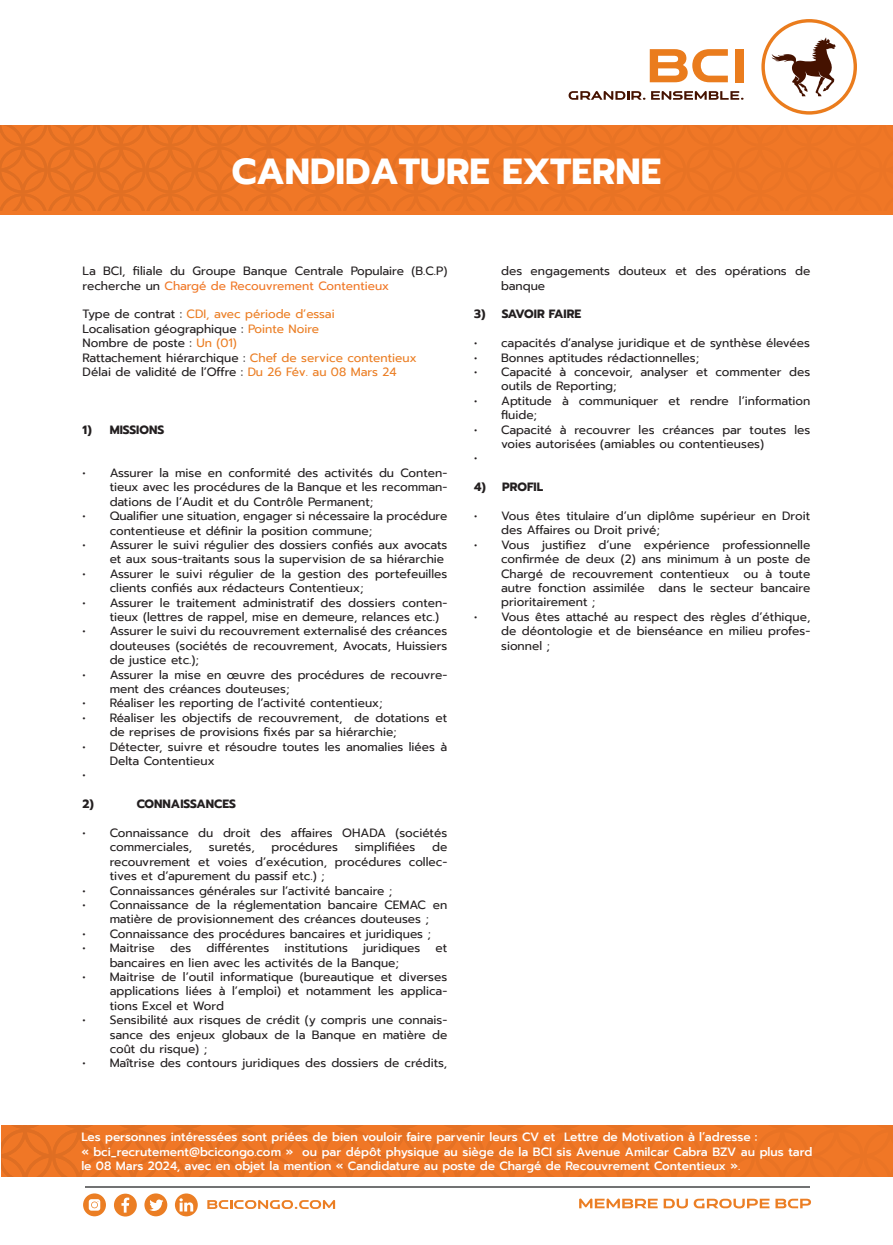
<style>
.page{position:relative;width:893px;height:1245px;background:#fff}
.page>*{position:absolute;margin:0;border:0;box-sizing:border-box;transform-origin:0 0}
.t1{font:700 36.15px "Prompt";color:#fff}
.t2{font:12px/14.4px "Prompt";color:#231f20}
.t3{font:500 12px/14.4px "Prompt";color:#fff}
.t4{font:700 12px "Prompt";color:#231f20}
.s1{color:#f07726}
.s2{color:#eb7e24}
</style>
<div class="page">
<svg style="left:1px;top:1125px;width:892px;height:52px;background:#ec7425"></svg>
<hr style="left:863px;top:1125px;width:30px;height:4px;background:#f07726">
<svg style="left:207px;top:1200px;width:128px;height:9px"></svg>
<svg style="left:83px;top:1193px;width:23px;height:23px"></svg>
<div style="left:114px;top:1193px;width:23px;height:23px;background:#eb7e24;border-radius:50%"></div>
<svg style="left:121px;top:1197px;width:8px;height:15px"></svg>
<svg style="left:579px;top:1198px;width:79px;height:10px"></svg>
<svg style="left:664px;top:1199px;width:24px;height:9px"></svg>
<svg style="left:694px;top:1199px;width:75px;height:9px"></svg>
<svg style="left:775px;top:1199px;width:36px;height:9px"></svg>
<div style="left:144px;top:1193px;width:23px;height:23px;background:#eb7e24;border-radius:50%"></div>
<svg style="left:149px;top:1199px;width:14px;height:12px"></svg>
<svg style="left:175px;top:1193px;width:23px;height:23px"></svg>
<svg style="left:179px;top:1198px;width:14px;height:13px"></svg>
<svg style="left:89px;top:1199px;width:11px;height:12px"></svg>
<hr style="left:85px;top:1186px;width:725px;height:2px;background:#717273">
<svg style="left:568px;top:91px;width:77px;height:9px"></svg>
<svg style="left:651px;top:91px;width:92px;height:9px"></svg>
<svg style="left:650px;top:49px;width:78px;height:33px"></svg>
<div style="left:735px;top:49px;width:8px;height:33px;background:#ea7c1d"></div>
<svg style="left:761px;top:19px;width:96px;height:96px"></svg>
<div style="left:0;top:125px;width:893px;height:90px;background:#f07726"></div>
<svg style="left:0;top:125px;width:457px;height:85px"></svg>
<h1 class="t1" style="left:232px;top:144px;width:431px">CANDIDATURE EXTERNE</h1>
<p class="t2" style="left:83px;top:264px;width:366px">La BCI, filiale du Groupe Banque Centrale Populaire (B.C.P) recherche un <span class="s1">Chargé de Recouvrement Contentieux</span></p>
<p class="t2" style="left:83px;top:307px;width:336px">Type de contrat : <span class="s2">CDI, avec période d’essai<br></span>Localisation géographique : <span class="s2">Pointe Noire<br></span>Nombre de poste : <span class="s2">Un (01)<br></span>Rattachement hiérarchique : <span class="s2">Chef de service contentieux </span>Délai de validité de l’Offre : <span class="s2">Du 26 Fév. au 08 Mars 24</span></p>
<p class="t4" style="left:83px;top:420px;width:83px">1) MISSIONS</p>
<p class="t2" style="left:110px;top:465px;width:339px;text-align:justify;text-indent:-27px">• Assurer la mise en conformité des activités du Conten&shy;tieux avec les procédures de la Banque et les recomman&shy;dations de l’Audit et du Contrôle Permanent;</p>
<p class="t2" style="left:110px;top:509px;width:339px;text-indent:-27px">• Qualifier une situation, engager si nécessaire la procédure contentieuse et définir la position commune;</p>
<p class="t2" style="left:83px;top:537px;width:366px;text-align:right">• Assurer le suivi régulier des dossiers confiés aux avocats et aux sous-traitants sous la supervision de sa hiérarchie</p>
<p class="t2" style="left:110px;top:566px;width:339px;text-indent:-27px">• Assurer le suivi régulier de la gestion des portefeuilles clients confiés aux rédacteurs Contentieux;</p>
<p class="t2" style="left:110px;top:595px;width:339px;text-indent:-27px">• Assurer le traitement administratif des dossiers conten&shy;tieux (lettres de rappel, mise en demeure, relances etc.)</p>
<p class="t2" style="left:110px;top:624px;width:339px;text-align:justify;text-indent:-27px">• Assurer le suivi du recouvrement externalisé des créances douteuses (sociétés de recouvrement, Avocats, Huissiers de justice etc.);</p>
<p class="t2" style="left:110px;top:667px;width:339px;text-indent:-27px">• Assurer la mise en œuvre des procédures de recouvre&shy;ment des créances douteuses;</p>
<p class="t2" style="left:83px;top:696px;width:301px">• Réaliser les reporting de l’activité contentieux;</p>
<p class="t2" style="left:110px;top:710px;width:339px;text-indent:-27px">• Réaliser les objectifs de recouvrement, de dotations et de reprises de provisions fixés par sa hiérarchie;</p>
<p class="t2" style="left:83px;top:739px;width:366px">• Détecter, suivre et résoudre toutes les anomalies liées à</p>
<p class="t2" style="left:110px;top:753px;width:107px">Delta Contentieux</p>
<p class="t2" style="left:83px;top:768px;width:5px">•</p>
<p class="t4" style="left:83px;top:795px;width:13px">2)</p>
<p class="t4" style="left:137px;top:795px;width:101px">CONNAISSANCES</p>
<p class="t2" style="left:110px;top:825px;width:339px;text-indent:-27px">• Connaissance du droit des affaires OHADA (sociétés commerciales,</p>
<p class="t2" style="left:209px;top:840px;width:47px">suretés,</p>
<p class="t2" style="left:271px;top:840px;width:68px">procédures</p>
<p class="t2" style="left:355px;top:840px;width:62px">simplifiées</p>
<p class="t2" style="left:110px;top:840px;width:339px;text-align:justify;text-indent:322px">de recouvrement et voies d’exécution, procédures collec&shy;tives et d’apurement du passif etc.) ;</p>
<p class="t2" style="left:83px;top:883px;width:311px">• Connaissances générales sur l’activité bancaire ;</p>
<p class="t2" style="left:110px;top:897px;width:339px;text-indent:-27px">• Connaissance de la réglementation bancaire CEMAC en matière de provisionnement des créances douteuses ;</p>
<p class="t2" style="left:83px;top:926px;width:350px">• Connaissance des procédures bancaires et juridiques ;</p>
<p class="t2" style="left:83px;top:941px;width:74px">• Maitrise</p>
<p class="t2" style="left:170px;top:941px;width:23px">des</p>
<p class="t2" style="left:206px;top:941px;width:64px">différentes</p>
<p class="t2" style="left:285px;top:941px;width:65px">institutions</p>
<p class="t2" style="left:363px;top:941px;width:59px">juridiques</p>
<p class="t2" style="left:435px;top:941px;width:13px">et</p>
<p class="t2" style="left:110px;top:955px;width:291px">bancaires en lien avec les activités de la Banque;</p>
<p class="t2" style="left:110px;top:969px;width:339px;text-align:justify;text-indent:-27px">• Maitrise de l’outil informatique (bureautique et diverses applications liées à l’emploi) et notamment les applica&shy;tions Excel et Word</p>
<p class="t2" style="left:110px;top:1013px;width:339px;text-align:justify;text-indent:-27px">• Sensibilité aux risques de crédit (y compris une connais&shy;sance des enjeux globaux de la Banque en matière de coût du risque) ;</p>
<p class="t2" style="left:83px;top:1056px;width:366px">• Maîtrise des contours juridiques des dossiers de crédits,</p>
<p class="t2" style="left:501px;top:264px;width:311px">des engagements douteux et des opérations de banque</p>
<p class="t4" style="left:474px;top:305px;width:109px">3) SAVOIR FAIRE</p>
<p class="t2" style="left:474px;top:336px;width:337px">• capacités d’analyse juridique et de synthèse élevées</p>
<p class="t2" style="left:474px;top:350px;width:226px">• Bonnes aptitudes rédactionnelles;</p>
<p class="t2" style="left:501px;top:365px;width:311px;text-indent:-27px">• Capacité à concevoir, analyser et commenter des outils de Reporting;</p>
<p class="t2" style="left:501px;top:393px;width:311px;text-indent:-27px">• Aptitude à communiquer et rendre l’information fluide;</p>
<p class="t2" style="left:474px;top:422px;width:338px">• Capacité à recouvrer les créances par toutes les</p>
<p class="t2" style="left:501px;top:437px;width:264px">voies autorisées (amiables ou contentieuses)</p>
<p class="t2" style="left:474px;top:451px;width:5px">•</p>
<p class="t4" style="left:474px;top:478px;width:70px">4) PROFIL</p>
<p class="t2" style="left:501px;top:509px;width:311px;text-indent:-27px">• Vous êtes titulaire d’un diplôme supérieur en Droit des Affaires ou Droit privé;</p>
<p class="t2" style="left:501px;top:537px;width:311px;text-align:justify;text-indent:-27px">• Vous justifiez d’une expérience professionnelle confirmée de deux (2) ans minimum à un poste de Chargé de recouvrement contentieux ou à toute autre fonction assimilée dans le secteur bancaire prioritairement ;</p>
<p class="t2" style="left:501px;top:609px;width:311px;text-align:justify;text-indent:-27px">• Vous êtes attaché au respect des règles d’éthique, de déontologie et de bienséance en milieu profes&shy;sionnel ;</p>
<p class="t3" style="left:81px;top:1130px;width:733px">Les personnes intéressées sont priées de bien vouloir faire parvenir leurs CV et Lettre de Motivation à l’adresse :<br>« bci_recrutement@bcicongo.com » ou par dépôt physique au siège de la BCI sis Avenue Amilcar Cabra BZV au plus tard le 08 Mars 2024, avec en objet la mention « Candidature au poste de Chargé de Recouvrement Contentieux ».</p>
</div>
